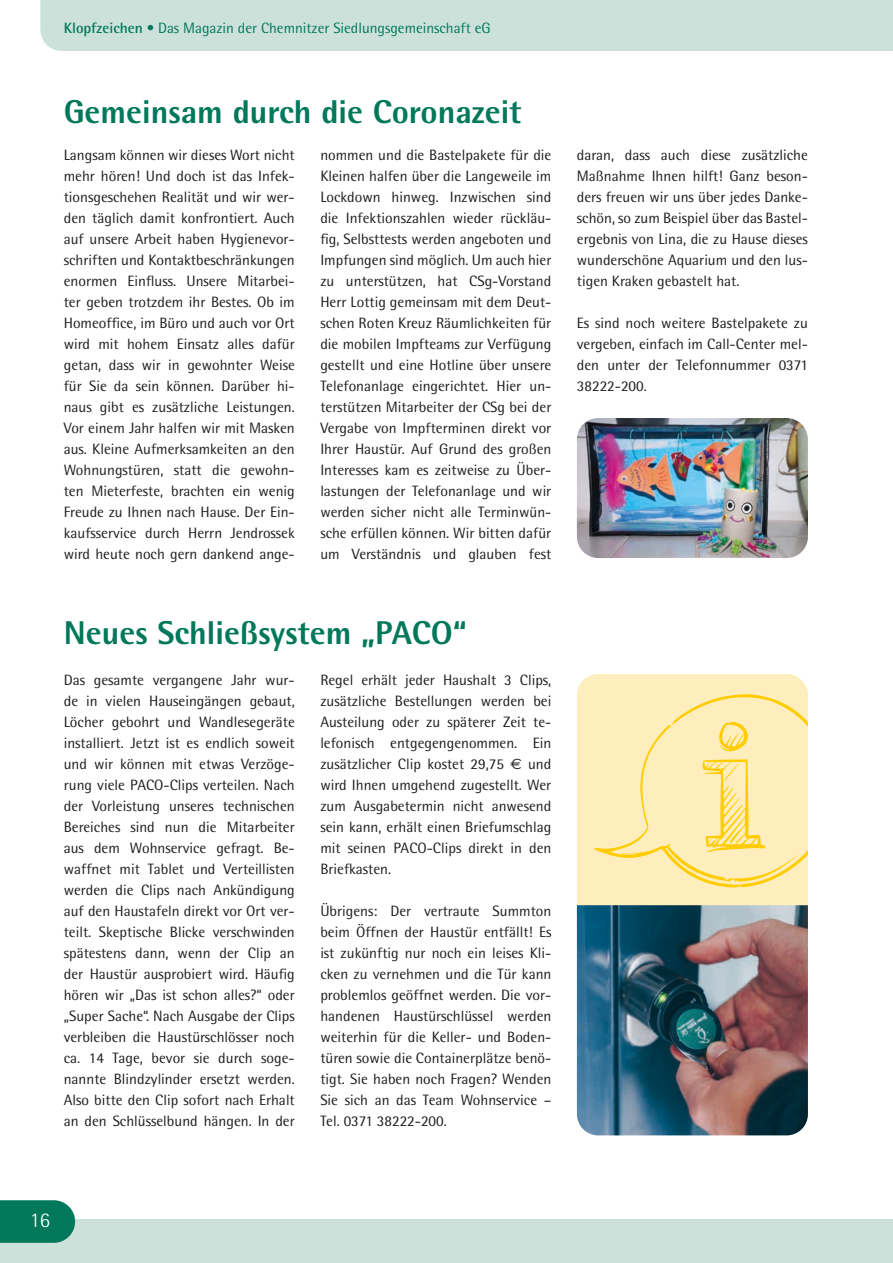
<style>
.page{position:relative;width:893px;height:1263px;background:#fff}
.page>*{position:absolute;margin:0;border:0;box-sizing:border-box;transform-origin:0 0}
.t1{font:800 33px "Rotis Semi Sans";color:#007859}
.t2{font:300 21px "Rotis Semi Sans";color:#fff}
.t3{font:15px/21px "Rotis Semi Sans";color:#1d1d1b;text-align:justify}
.t4{font:15px "Rotis Semi Sans";color:#007859}
.s1{font-weight:700}
.s2{font-family:"Euro Sans"}
</style>
<div class="page">
<div style="left:577px;top:674px;width:231px;height:231px;background:#ffeebd"></div>
<svg style="left:594px;top:694px;width:214px;height:194px;background:#ffebad"></svg>
<svg style="left:724px;top:764px;width:14px;height:17px"></svg>
<img style="left:577px;top:418px;width:231px;height:140px">
<img style="left:577px;top:905px;width:231px;height:230px">
<div style="left:40px;top:0;width:853px;height:51px;background:#cde1db"></div>
<div style="left:0;top:1219px;width:893px;height:44px;background:#cde1db"></div>
<svg style="left:0;top:1200px;width:75px;height:43px;background:#108063"></svg>
<p class="t4" style="left:64px;top:19px;width:428px"><span class="s1">Klopfzeichen</span> • Das Magazin der Chemnitzer Siedlungsgemeinschaft eG</p>
<h1 class="t1" style="left:64px;top:91px;width:459px">Gemeinsam durch die Coronazeit</h1>
<p class="t3" style="left:64px;top:144px;width:233px">Langsam können wir dieses Wort nicht mehr hören! Und doch ist das Infek&shy;tionsgeschehen Realität und wir wer&shy;den täglich damit konfrontiert. Auch auf unsere Arbeit haben Hygienevor&shy;schriften und Kontaktbeschränkungen enormen Einfluss. Unsere Mitarbei&shy;ter geben trotzdem ihr Bestes. Ob im Homeoffice, im Büro und auch vor Ort wird mit hohem Einsatz alles dafür getan, dass wir in gewohnter Weise für Sie da sein können. Darüber hi&shy;naus gibt es zusätzliche Leistungen.<br>Vor einem Jahr halfen wir mit Masken aus. Kleine Aufmerksamkeiten an den Wohnungstüren, statt die gewohn&shy;ten Mieterfeste, brachten ein wenig Freude zu Ihnen nach Hause. Der Ein&shy;kaufsservice durch Herrn Jendrossek wird heute noch gern dankend ange-</p>
<p class="t3" style="left:320px;top:144px;width:233px">nommen und die Bastelpakete für die Kleinen halfen über die Langeweile im Lockdown hinweg. Inzwischen sind die Infektionszahlen wieder rückläu&shy;fig, Selbsttests werden angeboten und Impfungen sind möglich. Um auch hier zu unterstützen, hat CSg-Vorstand Herr Lottig gemeinsam mit dem Deut&shy;schen Roten Kreuz Räumlichkeiten für die mobilen Impfteams zur Verfügung gestellt und eine Hotline über unsere Telefonanlage eingerichtet. Hier un&shy;terstützen Mitarbeiter der CSg bei der Vergabe von Impfterminen direkt vor Ihrer Haustür. Auf Grund des großen Interesses kam es zeitweise zu Über&shy;lastungen der Telefonanlage und wir werden sicher nicht alle Terminwün&shy;sche erfüllen können. Wir bitten dafür um Verständnis und glauben fest</p>
<p class="t3" style="left:577px;top:144px;width:233px">daran, dass auch diese zusätzliche Maßnahme Ihnen hilft! Ganz beson&shy;ders freuen wir uns über jedes Danke&shy;schön, so zum Beispiel über das Bastel&shy;ergebnis von Lina, die zu Hause dieses wunderschöne Aquarium und den lus&shy;tigen Kraken gebastelt hat.</p>
<p class="t3" style="left:577px;top:312px;width:233px">Es sind noch weitere Bastelpakete zu vergeben, einfach im Call-Center mel&shy;den unter der Telefonnummer 0371<br>38222-200.</p>
<h1 class="t1" style="left:64px;top:612px;width:405px">Neues Schließsystem „PACO“</h1>
<p class="t3" style="left:64px;top:669px;width:233px">Das gesamte vergangene Jahr wur&shy;de in vielen Hauseingängen gebaut, Löcher gebohrt und Wandlesegeräte installiert. Jetzt ist es endlich soweit und wir können mit etwas Verzöge&shy;rung viele PACO-Clips verteilen. Nach der Vorleistung unseres technischen Bereiches sind nun die Mitarbeiter aus dem Wohnservice gefragt. Be&shy;waffnet mit Tablet und Verteillisten werden die Clips nach Ankündigung auf den Haustafeln direkt vor Ort ver&shy;teilt. Skeptische Blicke verschwinden spätestens dann, wenn der Clip an der Haustür ausprobiert wird. Häufig hören wir „Das ist schon alles?“ oder „Super Sache“. Nach Ausgabe der Clips verbleiben die Haustürschlösser noch ca. 14 Tage, bevor sie durch soge&shy;nannte Blindzylinder ersetzt werden.<br>Also bitte den Clip sofort nach Erhalt an den Schlüsselbund hängen. In der</p>
<p class="t3" style="left:320px;top:669px;width:233px">Regel erhält jeder Haushalt 3 Clips, zusätzliche Bestellungen werden bei Austeilung oder zu späterer Zeit te&shy;lefonisch entgegengenommen. Ein zusätzlicher Clip kostet 29,75 <span class="s2">€</span> und wird Ihnen umgehend zugestellt. Wer zum Ausgabetermin nicht anwesend sein kann, erhält einen Briefumschlag mit seinen PACO-Clips direkt in den Briefkasten.</p>
<p class="t3" style="left:320px;top:900px;width:233px">Übrigens: Der vertraute Summton beim Öffnen der Haustür entfällt! Es ist zukünftig nur noch ein leises Kli&shy;cken zu vernehmen und die Tür kann problemlos geöffnet werden. Die vor&shy;handenen Haustürschlüssel werden weiterhin für die Keller- und Boden&shy;türen sowie die Containerplätze benö&shy;tigt. Sie haben noch Fragen? Wenden Sie sich an das Team Wohnservice – Tel. 0371 38222-200.</p>
<h2 class="t2" style="left:30px;top:1208px;width:22px">16</h2>
</div>
